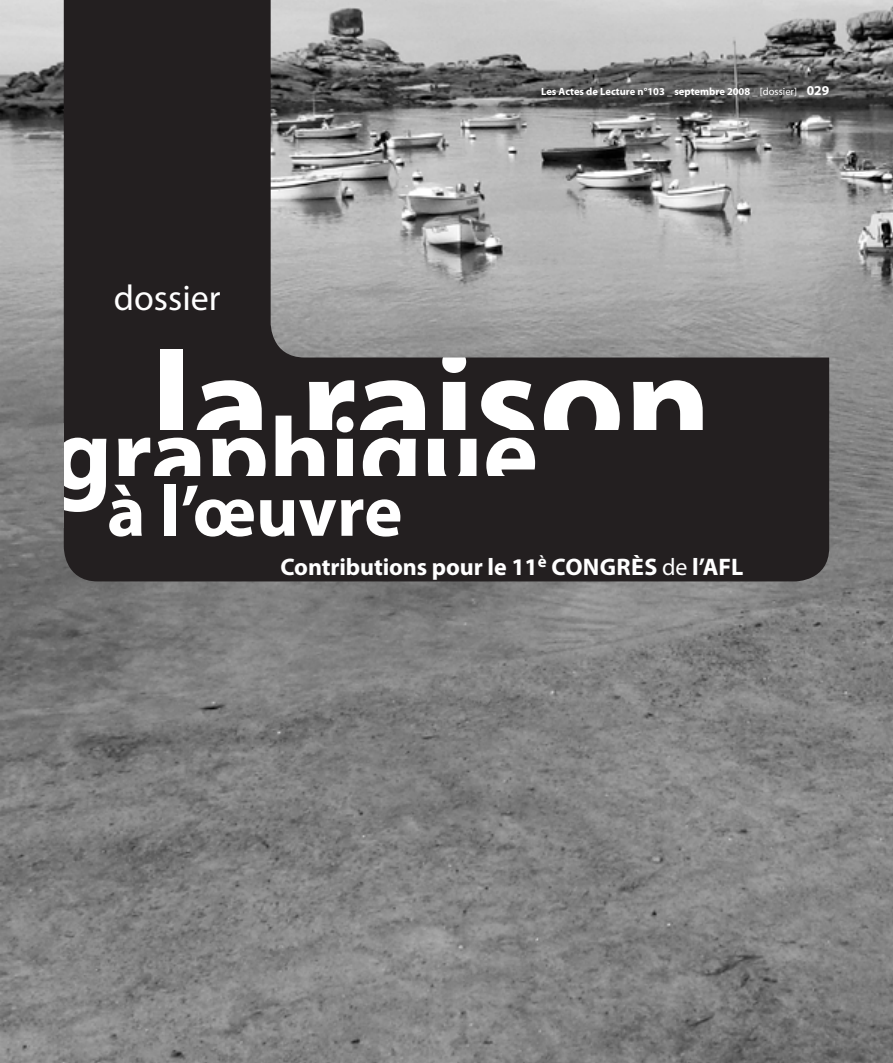
<style>
.page{position:relative;width:893px;height:1063px;background:#fff}
.page>*{position:absolute;margin:0;border:0;box-sizing:border-box;transform-origin:0 0}
.t1{font:700 148.5px "Myriad Pro";color:#fff}
.t2{font:700 104.85px "Myriad Pro";color:#fff}
.t3{font:700 72.75px "Myriad Pro";color:#fff}
.t4{font:36px "Myriad Pro";color:#fff}
.t5{font:700 24px "Myriad Pro";letter-spacing:-.005em;color:#fff}
.t6{font:700 10.5px "Myriad Pro";color:#fff}
.s1{font-weight:400}
.s2{font-size:13.5px}
</style>
<div class="page">
<img style="left:0;top:0;width:893px;height:1063px">
<div style="left:64px;top:0;width:765px;height:581px;background:#231f20"></div>
<div style="left:67px;top:430px;width:671px;height:57px;background:#231f20"></div>
<div style="left:112px;top:476px;width:515px;height:67px;background:#231f20"></div>
<img style="left:271px;top:0;width:595px;height:358px">
<img style="left:30px;top:424px;width:34px;height:103px">
<h3 class="t4" style="left:114px;top:275px;width:108px">dossier</h3>
<p class="t6" style="left:541px;top:85px;width:290px">Les Actes de Lecture n°103 _ septembre 2008 _ <span class="s1">[dossier] _</span> <span class="s2">029</span></p>
<h1 class="t1" style="left:151px;top:308px;width:562px">la raison</h1>
<h3 class="t3" style="left:107px;top:464px;width:297px">à l’œuvre</h3>
<h3 class="t5" style="left:281px;top:551px;width:464px">Contributions pour le 11<sup>è</sup> congrès <span class="s1">de</span> l’AFL</h3>
<h2 class="t2" style="left:51px;top:386px;width:489px">graphique</h2>
</div>
